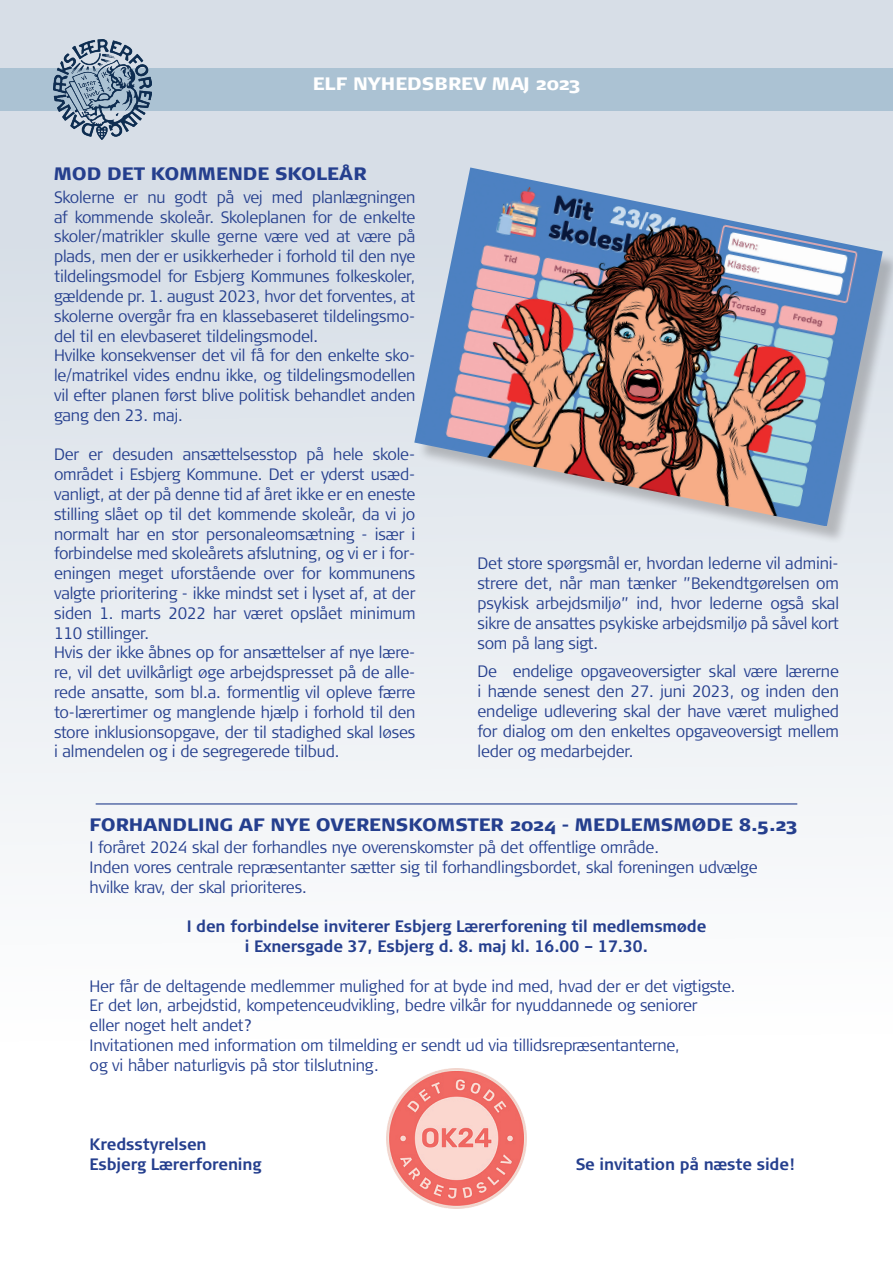
<style>
.page{position:relative;width:893px;height:1263px;background:#fff}
.page>*{position:absolute;margin:0;border:0;box-sizing:border-box;transform-origin:0 0}
.t1{font:900 18px "Signa Normal";color:#253f8e}
.t2{font:900 18px "Signa Normal";color:#fff}
.t3{font:300 16.5px/19.8px "Signa Column";letter-spacing:-.01em;color:#253f8e;scale:.95 1}
.t4{font:700 16.5px/19.8px "Signa Column";letter-spacing:-.01em;color:#253f8e;text-align:center;scale:.95 1}
</style>
<div class="page">
<div style="left:0;top:0;width:893px;height:1263px;background:linear-gradient(to bottom,#d0d9e3,#fff)"></div>
<div style="left:0;top:68px;width:893px;height:43px;background:#abc2d3"></div>
<div style="left:417px;top:170px;width:476px;height:374px;background:#231f20;opacity:.25"></div>
<img style="left:414px;top:167px;width:469px;height:359px">
<hr style="left:96px;top:803px;width:701px;height:1px;background:#253f8e">
<img style="left:53px;top:39px;width:98px;height:100px">
<img style="left:386px;top:1069px;width:140px;height:140px">
<p class="t2" style="left:313px;top:72px;width:269px">ELF NYHEDSBREV MAJ 2023</p>
<p class="t1" style="left:54px;top:163px;width:315px">MOD DET KOMMENDE SKOLEÅR</p>
<p class="t3" style="left:54px;top:187px;width:382px">Skolerne er nu godt på vej med planlægningen af kommende skoleår. Skoleplanen for de enkelte skoler/matrikler skulle gerne være ved at være på plads, men der er usikkerheder i forhold til den nye tildelingsmodel for Esbjerg Kommunes folkeskoler, gældende pr. 1. august 2023, hvor det forventes, at skolerne overgår fra en klassebaseret tildelingsmo&shy;del til en elevbaseret tildelingsmodel.<br>Hvilke konsekvenser det vil få for den enkelte sko&shy;le/matrikel vides endnu ikke, og tildelingsmodellen vil efter planen først blive politisk behandlet anden gang den 23. maj.</p>
<p class="t3" style="left:54px;top:445px;width:382px">Der er desuden ansættelsesstop på hele skole&shy;området i Esbjerg Kommune. Det er yderst usæd&shy;vanligt, at der på denne tid af året ikke er en eneste stilling slået op til det kommende skoleår, da vi jo normalt har en stor personaleomsætning - især i forbindelse med skoleårets afslutning, og vi er i for&shy;eningen meget uforstående over for kommunens valgte prioritering - ikke mindst set i lyset af, at der siden 1. marts 2022 har været opslået minimum 110 stillinger.<br>Hvis der ikke åbnes op for ansættelser af nye lære&shy;re, vil det uvilkårligt øge arbejdspresset på de alle&shy;rede ansatte, som bl.a. formentlig vil opleve færre to-lærertimer og manglende hjælp i forhold til den store inklusionsopgave, der til stadighed skal løses i almendelen og i de segregerede tilbud.</p>
<p class="t3" style="left:477px;top:554px;width:382px;text-align:justify">Det store spørgsmål er, hvordan lederne vil admini&shy;strere det, når man tænker ”Bekendtgørelsen om psykisk arbejdsmiljø” ind, hvor lederne også skal sikre de ansattes psykiske arbejdsmiljø på såvel kort som på lang sigt.</p>
<p class="t3" style="left:477px;top:662px;width:382px;text-align:justify">De endelige opgaveoversigter skal være lærerne i hænde senest den 27. juni 2023, og inden den endelige udlevering skal der have været mulighed for dialog om den enkeltes opgaveoversigt mellem leder og medarbejder.</p>
<p class="t1" style="left:90px;top:814px;width:709px">FORHANDLING AF NYE OVERENSKOMSTER 2024 - MEDLEMSMØDE 8.5.23</p>
<p class="t3" style="left:90px;top:837px;width:705px">I foråret 2024 skal der forhandles nye overenskomster på det offentlige område.<br>Inden vores centrale repræsentanter sætter sig til forhandlingsbordet, skal foreningen udvælge hvilke krav, der skal prioriteres.</p>
<p class="t4" style="left:187px;top:916px;width:548px">I den forbindelse inviterer Esbjerg Lærerforening til medlemsmøde i Exnersgade 37, Esbjerg d. 8. maj kl. 16.00 – 17.30.</p>
<p class="t3" style="left:90px;top:976px;width:681px">Her får de deltagende medlemmer mulighed for at byde ind med, hvad der er det vigtigste.<br>Er det løn, arbejdstid, kompetenceudvikling, bedre vilkår for nyuddannede og seniorer<br>eller noget helt andet?<br>Invitationen med information om tilmelding er sendt ud via tillidsrepræsentanterne,<br>og vi håber naturligvis på stor tilslutning.</p>
<p class="t4" style="left:90px;top:1134px;width:182px;text-align:left">Kredsstyrelsen<br>Esbjerg Lærerforening</p>
<p class="t4" style="left:576px;top:1154px;width:232px">Se invitation på næste side!</p>
</div>
